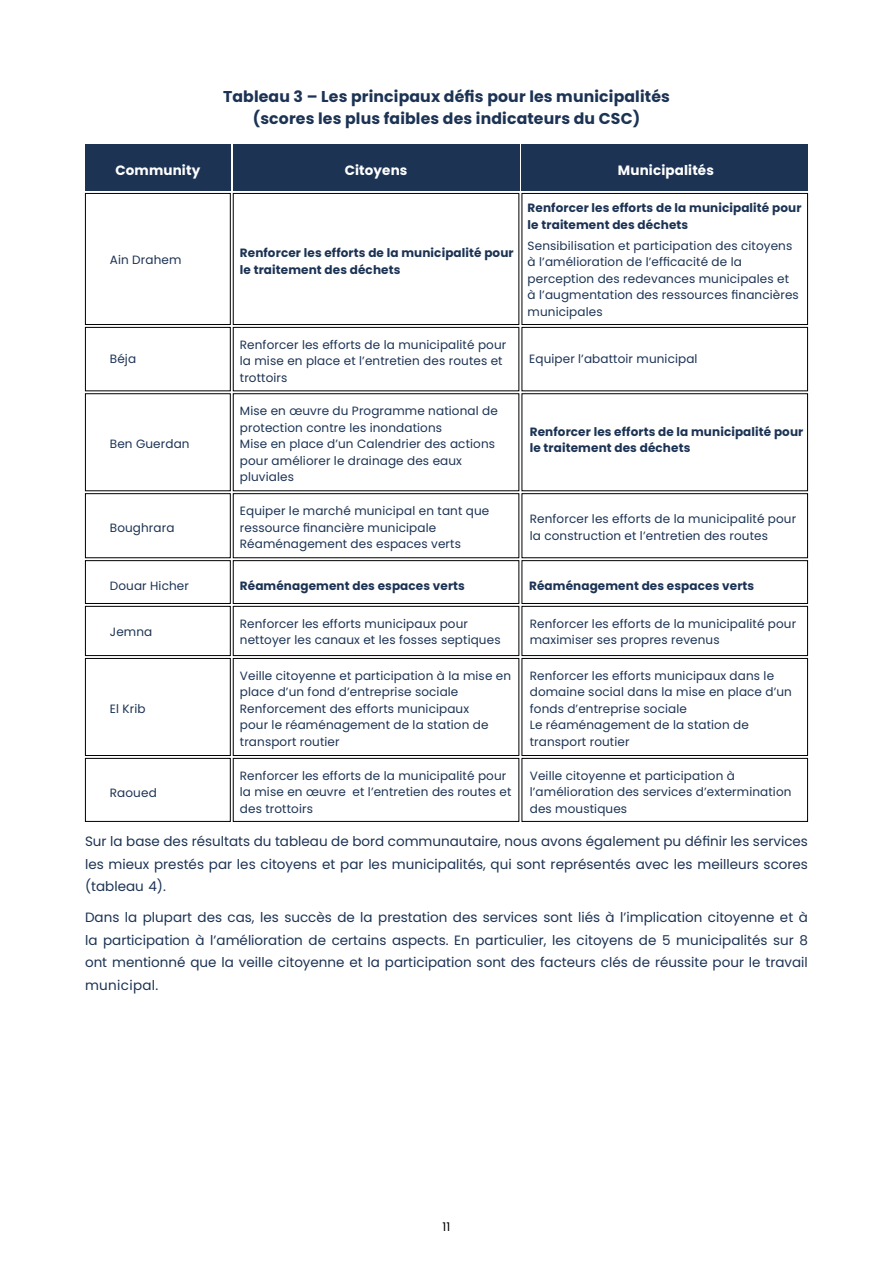
<style>
.page{position:relative;width:893px;height:1263px;background:#fff}
.page>*{position:absolute;margin:0;border:0;box-sizing:border-box;transform-origin:0 0}
.t1{font:700 15.6px/22.6px "Poppins";letter-spacing:.01em;color:#1c3354;text-align:center}
.t2{font:13.5px/22.5px "Poppins";color:#1c3354;text-align:justify}
.t3{font:700 13.5px "Poppins";letter-spacing:.01em;color:#fff}
.t4{font:12px/16.5px "Poppins";letter-spacing:.01em;color:#1c3354}
.t5{font:700 12px/16.5px "Poppins";letter-spacing:.01em;color:#1c3354}
.t6{font:12px "Poppins";color:#000}
</style>
<div class="page">
<div style="left:85px;top:145px;width:146px;height:46px;background:#1c3354"></div>
<div style="left:233px;top:145px;width:286px;height:46px;background:#1c3354"></div>
<div style="left:522px;top:145px;width:286px;height:46px;background:#1c3354"></div>
<div style="left:233px;top:193px;width:286px;height:132px;border:1px solid #000"></div>
<div style="left:233px;top:327px;width:286px;height:64px;border:1px solid #000"></div>
<div style="left:233px;top:393px;width:286px;height:98px;border:1px solid #000"></div>
<div style="left:233px;top:493px;width:286px;height:65px;border:1px solid #000"></div>
<div style="left:233px;top:606px;width:286px;height:50px;border:1px solid #000"></div>
<div style="left:233px;top:758px;width:286px;height:64px;border:1px solid #000"></div>
<div style="left:233px;top:658px;width:286px;height:98px;border:1px solid #000"></div>
<div style="left:233px;top:560px;width:286px;height:44px;border:1px solid #000"></div>
<div style="left:85px;top:193px;width:146px;height:132px;border:1px solid #000"></div>
<div style="left:85px;top:327px;width:146px;height:64px;border:1px solid #000"></div>
<div style="left:85px;top:393px;width:146px;height:98px;border:1px solid #000"></div>
<div style="left:85px;top:493px;width:146px;height:65px;border:1px solid #000"></div>
<div style="left:85px;top:606px;width:146px;height:50px;border:1px solid #000"></div>
<div style="left:85px;top:758px;width:146px;height:64px;border:1px solid #000"></div>
<div style="left:85px;top:658px;width:146px;height:98px;border:1px solid #000"></div>
<div style="left:85px;top:560px;width:146px;height:44px;border:1px solid #000"></div>
<div style="left:522px;top:193px;width:286px;height:132px;border:1px solid #000"></div>
<div style="left:522px;top:327px;width:286px;height:64px;border:1px solid #000"></div>
<div style="left:522px;top:393px;width:286px;height:98px;border:1px solid #000"></div>
<div style="left:522px;top:493px;width:286px;height:65px;border:1px solid #000"></div>
<div style="left:522px;top:606px;width:286px;height:50px;border:1px solid #000"></div>
<div style="left:522px;top:758px;width:286px;height:64px;border:1px solid #000"></div>
<div style="left:522px;top:658px;width:286px;height:98px;border:1px solid #000"></div>
<div style="left:522px;top:560px;width:286px;height:44px;border:1px solid #000"></div>
<h1 class="t1" style="left:223px;top:85px;width:448px">Tableau 3 – Les principaux défis pour les municipalités (scores les plus faibles des indicateurs du CSC)</h1>
<p class="t3" style="left:115px;top:162px;width:86px">Community</p>
<p class="t3" style="left:345px;top:162px;width:64px">Citoyens</p>
<p class="t3" style="left:618px;top:162px;width:97px">Municipalités</p>
<p class="t4" style="left:110px;top:252px;width:73px">Ain Drahem</p>
<p class="t4" style="left:110px;top:351px;width:28px">Béja</p>
<p class="t4" style="left:110px;top:436px;width:81px">Ben Guerdan</p>
<p class="t4" style="left:110px;top:519px;width:66px">Boughrara</p>
<p class="t4" style="left:110px;top:578px;width:81px">Douar Hicher</p>
<p class="t4" style="left:110px;top:624px;width:44px">Jemna</p>
<p class="t4" style="left:110px;top:701px;width:37px">El Krib</p>
<p class="t4" style="left:110px;top:785px;width:48px">Raoued</p>
<p class="t5" style="left:240px;top:245px;width:275px">Renforcer les efforts de la municipalité pour le traitement des déchets</p>
<p class="t4" style="left:240px;top:336px;width:268px">Renforcer les efforts de la municipalité pour la mise en place et l’entretien des routes et trottoirs</p>
<p class="t4" style="left:240px;top:403px;width:259px">Mise en œuvre du Programme national de protection contre les inondations<br>Mise en place d’un Calendrier des actions pour améliorer le drainage des eaux pluviales</p>
<p class="t4" style="left:240px;top:503px;width:251px">Equiper le marché municipal en tant que ressource financière municipale<br>Réaménagement des espaces verts</p>
<p class="t5" style="left:528px;top:200px;width:275px">Renforcer les efforts de la municipalité pour le traitement des déchets</p>
<p class="t4" style="left:528px;top:237px;width:273px">Sensibilisation et participation des citoyens à l’amélioration de l’efficacité de la perception des redevances municipales et à l’augmentation des ressources financières municipales</p>
<p class="t4" style="left:529px;top:351px;width:170px">Equiper l’abattoir municipal</p>
<p class="t5" style="left:530px;top:423px;width:275px">Renforcer les efforts de la municipalité pour le traitement des déchets</p>
<p class="t4" style="left:530px;top:511px;width:268px">Renforcer les efforts de la municipalité pour la construction et l’entretien des routes</p>
<p class="t5" style="left:240px;top:578px;width:227px">Réaménagement des espaces verts</p>
<p class="t5" style="left:529px;top:578px;width:227px">Réaménagement des espaces verts</p>
<p class="t4" style="left:240px;top:615px;width:262px">Renforcer les efforts municipaux pour nettoyer les canaux et les fosses septiques</p>
<p class="t4" style="left:240px;top:668px;width:273px">Veille citoyenne et participation à la mise en place d’un fond d’entreprise sociale Renforcement des efforts municipaux<br>pour le réaménagement de la station de transport routier</p>
<p class="t4" style="left:240px;top:767px;width:273px">Renforcer les efforts de la municipalité pour la mise en œuvre et l’entretien des routes et des trottoirs</p>
<p class="t4" style="left:530px;top:615px;width:268px">Renforcer les efforts de la municipalité pour maximiser ses propres revenus</p>
<p class="t4" style="left:530px;top:668px;width:264px">Renforcer les efforts municipaux dans le domaine social dans la mise en place d’un fonds d’entreprise sociale<br>Le réaménagement de la station de transport routier</p>
<p class="t4" style="left:530px;top:767px;width:263px">Veille citoyenne et participation à l’amélioration des services d’extermination des moustiques</p>
<p class="t2" style="left:85px;top:830px;width:724px">Sur la base des résultats du tableau de bord communautaire, nous avons également pu définir les services les mieux prestés par les citoyens et par les municipalités, qui sont représentés avec les meilleurs scores (tableau 4).</p>
<p class="t2" style="left:85px;top:906px;width:724px">Dans la plupart des cas, les succès de la prestation des services sont liés à l’implication citoyenne et à la participation à l’amélioration de certains aspects. En particulier, les citoyens de 5 municipalités sur 8 ont mentionné que la veille citoyenne et la participation sont des facteurs clés de réussite pour le travail municipal.</p>
<p class="t6" style="left:443px;top:1220px;width:9px">11</p>
</div>
